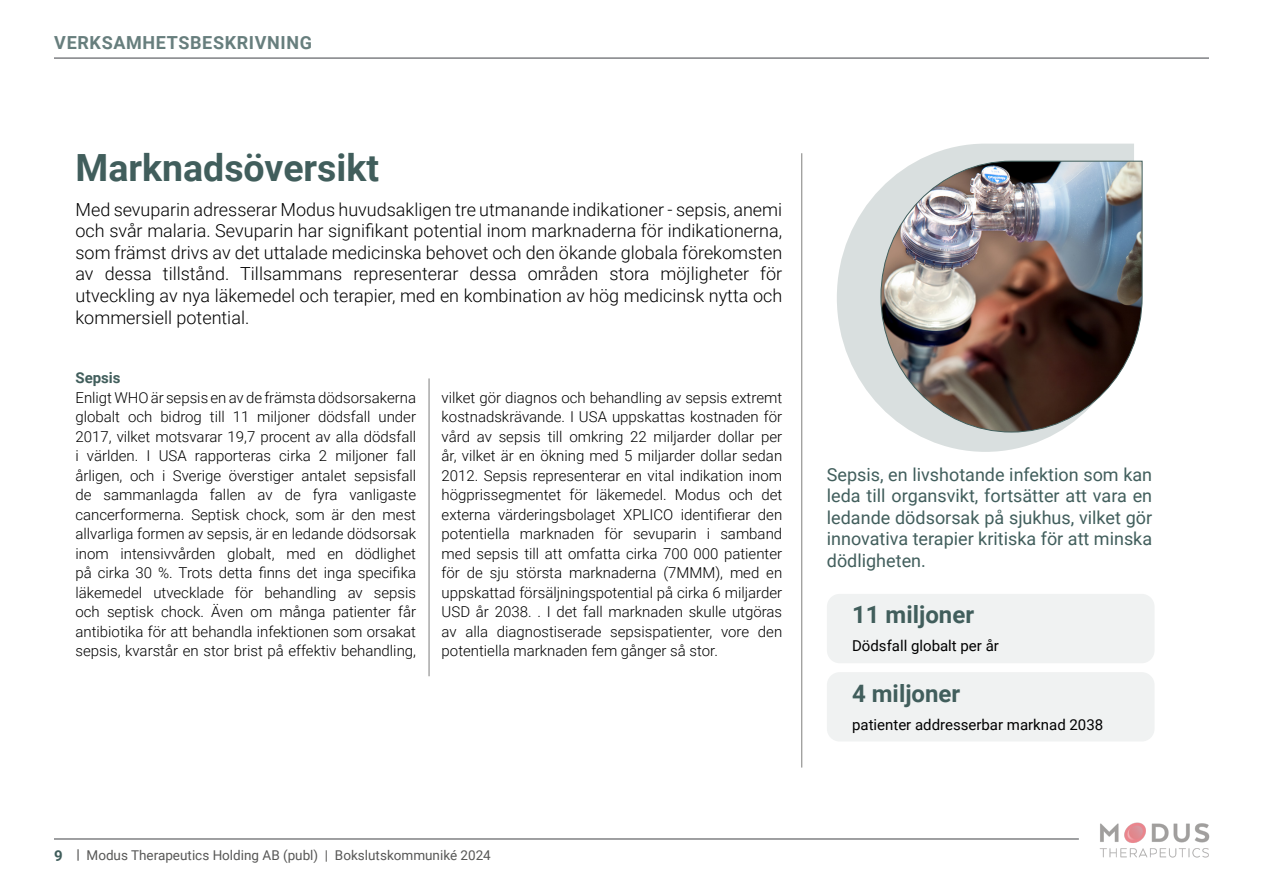
<style>
.page{position:relative;width:1263px;height:893px;background:#fff}
.page>*{position:absolute;margin:0;border:0;box-sizing:border-box;transform-origin:0 0}
.t1{font:700 37.5px "Roboto";color:#415e5c}
.t2{font:700 24px "Roboto";color:#415e5c}
.t3{font:300 18px/21.6px "Roboto";color:#000;text-align:justify}
.t4{font:18px/21.6px "Roboto";color:#415e5c;text-align:justify}
.t5{font:700 18px "Roboto";letter-spacing:.035em;color:#677e7d}
.t6{font:300 15px/19.5px "Roboto";color:#000;text-align:justify}
.t7{font:15px "Roboto";color:#000}
.t8{font:700 15px "Roboto";color:#415e5c}
.t9{font:13.5px "Roboto";color:#575756}
.s1{font-weight:700}
</style>
<div class="page">
<hr style="left:429px;top:378px;width:1px;height:298px;background:#7e7e7d">
<hr style="left:54px;top:839px;width:1025px;height:1px;background:#3f4146">
<hr style="left:54px;top:58px;width:1155px;height:1px;background:#3f4146">
<img style="left:1099px;top:822px;width:111px;height:36px">
<div style="left:827px;top:672px;width:327px;height:69px;background:#f0f2f2;border-radius:13px"></div>
<div style="left:827px;top:594px;width:327px;height:69px;background:#f0f2f2;border-radius:13px"></div>
<hr style="left:801px;top:153px;width:1px;height:614px;background:#7e7e7d">
<svg style="left:837px;top:144px;width:297px;height:308px;fill:#d9dfdf"></svg>
<img style="left:880px;top:161px;width:262px;height:271px">
<p class="t5" style="left:54px;top:30px;width:259px">VERKSAMHETSBESKRIVNING</p>
<p class="t1" style="left:75px;top:142px;width:305px">Marknadsöversikt</p>
<p class="t3" style="left:75px;top:198px;width:708px">Med sevuparin adresserar Modus huvudsakligen tre utmanande indikationer - sepsis, anemi och svår malaria. Sevuparin har signifikant potential inom marknaderna för indikationerna, som främst drivs av det uttalade medicinska behovet och den ökande globala förekomsten av dessa tillstånd. Tillsammans representerar dessa områden stora möjligheter för utveckling av nya läkemedel och terapier, med en kombination av hög medicinsk nytta och kommersiell potential.</p>
<p class="t8" style="left:75px;top:367px;width:47px">Sepsis</p>
<p class="t6" style="left:75px;top:387px;width:342px">Enligt WHO är sepsis en av de främsta dödsorsakerna globalt och bidrog till 11 miljoner dödsfall under 2017, vilket motsvarar 19,7 procent av alla dödsfall i världen. I USA rapporteras cirka 2 miljoner fall årligen, och i Sverige överstiger antalet sepsisfall de sammanlagda fallen av de fyra vanligaste cancerformerna. Septisk chock, som är den mest allvarliga formen av sepsis, är en ledande dödsorsak inom intensivvården globalt, med en dödlighet på cirka 30 %. Trots detta finns det inga specifika läkemedel utvecklade för behandling av sepsis och septisk chock. Även om många patienter får antibiotika för att behandla infektionen som orsakat sepsis, kvarstår en stor brist på effektiv behandling,</p>
<p class="t6" style="left:442px;top:387px;width:342px">vilket gör diagnos och behandling av sepsis extremt kostnadskrävande. I USA uppskattas kostnaden för vård av sepsis till omkring 22 miljarder dollar per år, vilket är en ökning med 5 miljarder dollar sedan 2012. Sepsis representerar en vital indikation inom högprissegmentet för läkemedel. Modus och det externa värderingsbolaget XPLICO identifierar den potentiella marknaden för sevuparin i samband med sepsis till att omfatta cirka 700 000 patienter för de sju största marknaderna (7MMM), med en uppskattad försäljningspotential på cirka 6 miljarder USD år 2038. . I det fall marknaden skulle utgöras av alla diagnostiserade sepsispatienter, vore den potentiella marknaden fem gånger så stor.</p>
<p class="t4" style="left:827px;top:463px;width:327px">Sepsis, en livshotande infektion som kan leda till organsvikt, fortsätter att vara en ledande dödsorsak på sjukhus, vilket gör innovativa terapier kritiska för att minska dödligheten.</p>
<p class="t2" style="left:852px;top:598px;width:124px">11 miljoner</p>
<p class="t7" style="left:852px;top:635px;width:148px">Dödsfall globalt per år</p>
<p class="t2" style="left:852px;top:676px;width:110px">4 miljoner</p>
<p class="t7" style="left:852px;top:714px;width:253px">patienter addresserbar marknad 2038</p>
<p class="t8" style="left:54px;top:845px;width:10px">9</p>
<p class="t9" style="left:76px;top:846px;width:416px"><span class="s1">|</span> Modus Therapeutics Holding AB (publ) | Bokslutskommuniké 2024</p>
</div>
